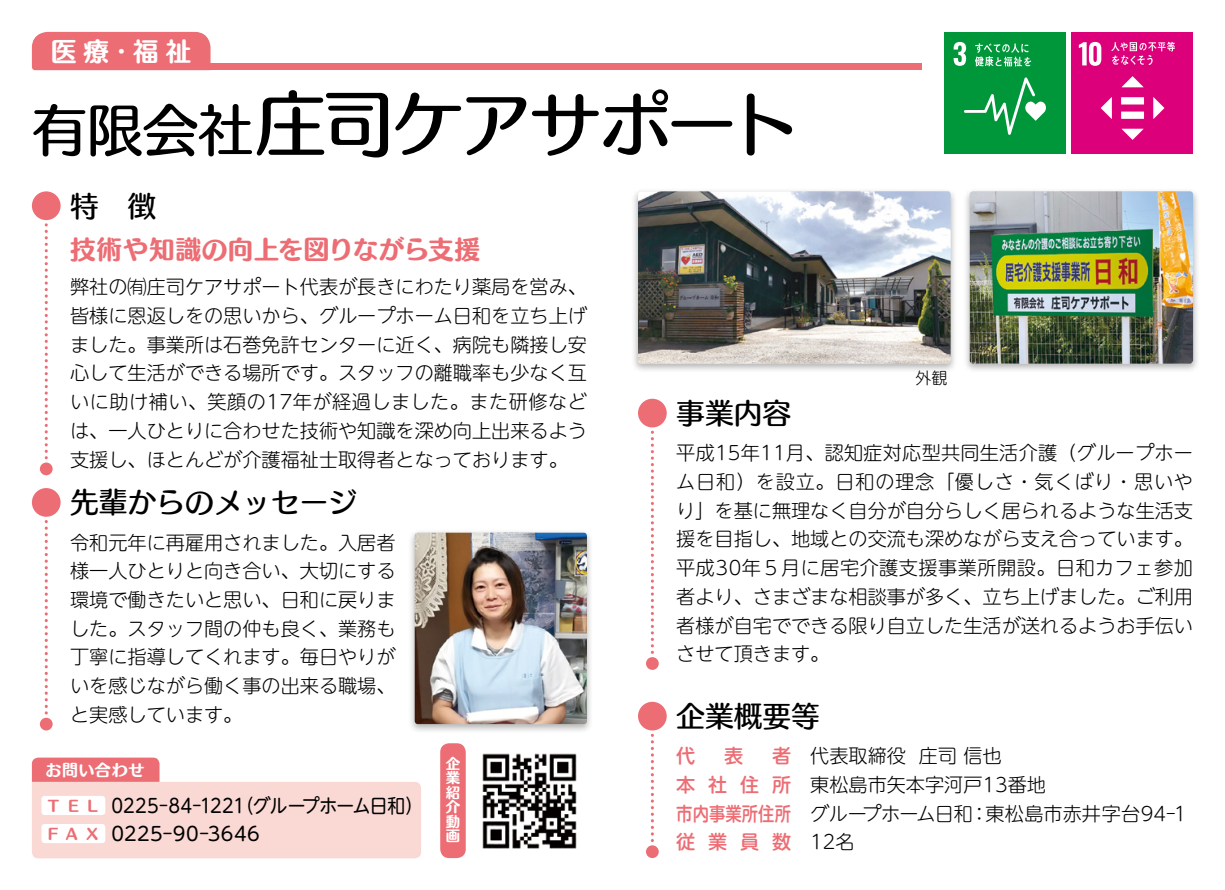
<style>
.page{position:relative;width:1225px;height:890px;background:#fff}
.page>*{position:absolute;margin:0;border:0;box-sizing:border-box;transform-origin:0 0}
.t1{font:71.77px "Humming Std D";letter-spacing:-.05em;color:#000}
.t2{font:28.8px "Humming Std D";color:#000}
.t3{font:25.43px "Humming Std E";letter-spacing:.025em;color:#ec6d74}
.t4{font:25.43px "Humming Std E";color:#fff}
.t5{font:300 19.12px/28.8px "UD Shin M Go Pro";color:#000;text-align:justify}
.t6{font:19.12px/28.1px "UD Shin M Go Pro";letter-spacing:.01em;color:#000;scale:.93 1}
.t7{font:500 19.12px "UD Shin M Go Pro";color:#ec6d74}
.t8{font:15.97px "Humming Std E";letter-spacing:.04em;color:#fff}
.t9{font:300 15.97px "UD Shin M Go Pro";color:#000}
.t10{font:14.4px/14.4px "Humming Std E";color:#fff;text-align:justify}
.s1{font-size:55.8px}
.s2{font-family:"Humming Std E";font-size:14.4px;color:#ec6d74}
.s3{font-weight:500;color:#ec6d74}
</style>
<div class="page">
<div style="left:32px;top:191px;width:29px;height:29px;background:#ec6d74;border-radius:50%"></div>
<div style="left:40px;top:462px;width:13px;height:13px;background:#ec6d74;border-radius:50%"></div>
<svg style="left:45px;top:225px;width:3px;height:234px"></svg>
<svg style="left:32px;top:32px;width:890px;height:38px"></svg>
<div style="left:638px;top:399px;width:28px;height:28px;background:#ec6d74;border-radius:50%"></div>
<div style="left:646px;top:657px;width:13px;height:13px;background:#ec6d74;border-radius:50%"></div>
<svg style="left:651px;top:439px;width:3px;height:214px"></svg>
<div style="left:638px;top:702px;width:28px;height:28px;background:#ec6d74;border-radius:50%"></div>
<div style="left:646px;top:845px;width:13px;height:13px;background:#ec6d74;border-radius:50%"></div>
<svg style="left:651px;top:742px;width:3px;height:99px"></svg>
<div style="left:631px;top:187px;width:326px;height:187px;background:#000;opacity:.3"></div>
<img style="left:638px;top:191px;width:312px;height:173px">
<div style="left:962px;top:187px;width:238px;height:187px;background:#000;opacity:.3"></div>
<img style="left:969px;top:191px;width:224px;height:173px">
<div style="left:944px;top:32px;width:121px;height:121px;background:#00973b"></div>
<svg style="left:964px;top:77px;width:82px;height:58px"></svg>
<svg style="left:953px;top:42px;width:78px;height:24px"></svg>
<div style="left:1071px;top:32px;width:122px;height:121px;background:#dc007a"></div>
<svg style="left:1078px;top:42px;width:23px;height:24px"></svg>
<div style="left:1121px;top:112px;width:23px;height:7px;background:#fff"></div>
<div style="left:1121px;top:97px;width:23px;height:7px;background:#fff"></div>
<svg style="left:1121px;top:76px;width:22px;height:11px"></svg>
<svg style="left:1153px;top:97px;width:11px;height:22px"></svg>
<svg style="left:1121px;top:129px;width:22px;height:11px"></svg>
<svg style="left:1100px;top:97px;width:11px;height:22px"></svg>
<svg style="left:1111px;top:42px;width:64px;height:23px"></svg>
<div style="left:32px;top:488px;width:29px;height:29px;background:#ec6d74;border-radius:50%"></div>
<div style="left:40px;top:718px;width:13px;height:12px;background:#ec6d74;border-radius:50%"></div>
<svg style="left:45px;top:528px;width:3px;height:186px"></svg>
<div style="left:408px;top:529px;width:186px;height:205px;background:#000;opacity:.3"></div>
<img style="left:415px;top:533px;width:172px;height:191px">
<svg style="left:32px;top:757px;width:389px;height:101px"></svg>
<img style="left:482px;top:753px;width:95px;height:96px">
<div style="left:440px;top:743px;width:26px;height:115px;background:#ec6d74;border-radius:9px"></div>
<h3 class="t4" style="left:51px;top:32px;width:142px">医療・福祉</h3>
<h1 class="t1" style="left:32px;top:69px;width:770px"><span class="s1">有限会社</span>庄司ケアサポート</h1>
<h2 class="t2" style="left:70px;top:184px;width:88px">特　徴</h2>
<h3 class="t3" style="left:70px;top:230px;width:411px">技術や知識の向上を図りながら支援</h3>
<p class="t5" style="left:70px;top:272px;width:518px">弊社の㈲庄司ケアサポート代表が長きにわたり薬局を営み、皆様に恩返しをの思いから、グループホーム日和を立ち上げました。事業所は石巻免許センターに近く、病院も隣接し安心して生活ができる場所です。スタッフの離職率も少なく互いに助け補い、笑顔の17年が経過しました。また研修などは、一人ひとりに合わせた技術や知識を深め向上出来るよう支援し、ほとんどが介護福祉士取得者となっております。</p>
<h2 class="t2" style="left:70px;top:480px;width:289px">先輩からのメッセージ</h2>
<p class="t5" style="left:70px;top:527px;width:327px">令和元年に再雇用されました。入居者様一人ひとりと向き合い、大切にする環境で働きたいと思い、日和に戻りました。スタッフ間の仲も良く、業務も丁寧に指導してくれます。毎日やりがいを感じながら働く事の出来る職場、と実感しています。</p>
<p class="t8" style="left:45px;top:758px;width:100px">お問い合わせ</p>
<p class="t10" style="left:446px;top:756px;width:16px">企業紹介動画</p>
<p class="t6" style="left:48px;top:790px;width:405px"><span class="s2">T E L</span> 0225-84-1221（グループホーム日和）<br><span class="s2">F A X</span> 0225-90-3646</p>
<h2 class="t2" style="left:676px;top:391px;width:116px">事業内容</h2>
<p class="t9" style="left:915px;top:365px;width:33px">外観</p>
<p class="t5" style="left:676px;top:437px;width:518px">平成15年11月、認知症対応型共同生活介護（グループホーム日和）を設立。日和の理念「優しさ・気くばり・思いやり」を基に無理なく自分が自分らしく居られるような生活支援を目指し、地域との交流も深めながら支え合っています。平成30年５月に居宅介護支援事業所開設。日和カフェ参加者より、さまざまな相談事が多く、立ち上げました。ご利用者様が自宅でできる限り自立した生活が送れるようお手伝いさせて頂きます。</p>
<h2 class="t2" style="left:676px;top:694px;width:145px">企業概要等</h2>
<p class="t7" style="left:676px;top:740px;width:21px">代</p>
<p class="t7" style="left:724px;top:740px;width:21px">表</p>
<p class="t5" style="left:676px;top:740px;width:512px;text-align:left;text-indent:96px"><span class="s3">者</span> 代表取締役 庄司信也<br><span class="s3">本 社 住 所</span> 東松島市矢本字河戸13番地<br><span class="s3">市内事業所住所</span> グループホーム日和：東松島市赤井字台94-1<span class="s3">従業員数</span> 12名</p>
</div>
